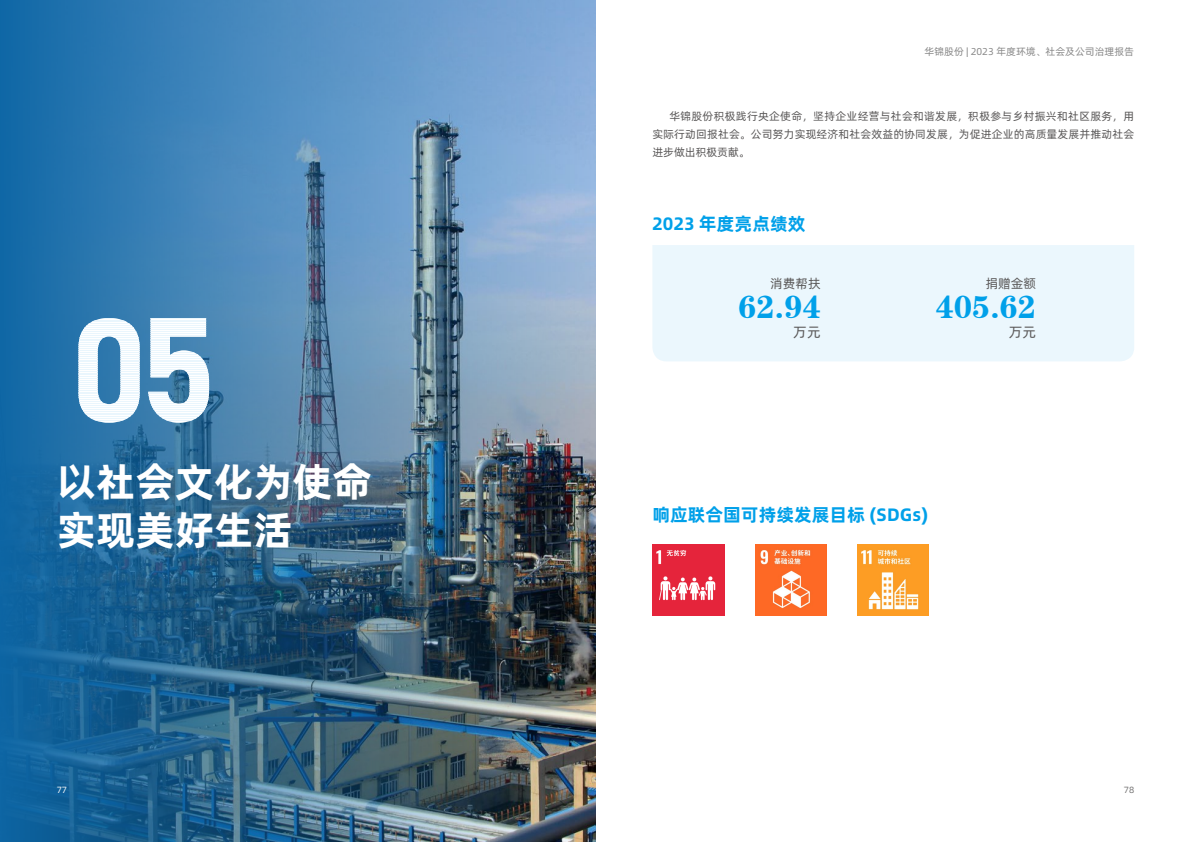
<style>
.page{position:relative;width:1191px;height:842px;background:#fff}
.page>*{position:absolute;margin:0;border:0;box-sizing:border-box;transform-origin:0 0}
.t1{font:40px/48px "Alibaba Pu Hui Ti B";color:#fff}
.t2{font:32.1px "FZCHSJW GB1 0";color:#00a0e9}
.t3{font:18px "Alibaba Pu Hui Ti B";color:#00a0e9}
.t4{font:13.9px "Alibaba Pu Hui Ti R";color:#595757}
.t5{font:12.8px "Alibaba Pu Hui Ti R";color:#595757}
.t6{font:11px/18px "Alibaba Pu Hui Ti R";letter-spacing:.01em;color:#595757;text-align:justify}
.t7{font:10px "Alibaba Pu Hui Ti R";color:#898989}
.t8{font:9px "Alibaba Pu Hui Ti R";color:#fff}
.t9{font:9px "Alibaba Pu Hui Ti R";color:#727171}
</style>
<div class="page">
<img style="left:0;top:0;width:595px;height:842px">
<div style="left:652px;top:245px;width:482px;height:116px;background:#ebf7fd"></div>
<img style="left:652px;top:545px;width:72px;height:71px">
<img style="left:755px;top:545px;width:71px;height:71px">
<img style="left:857px;top:545px;width:72px;height:71px">
<svg style="left:78px;top:319px;width:62px;height:103px"></svg>
<svg style="left:148px;top:319px;width:61px;height:103px"></svg>
<hr style="left:78px;top:318px;width:62px;height:1px;background:#eaf6fd">
<hr style="left:78px;top:320px;width:62px;height:1px;background:#eaf6fd">
<hr style="left:78px;top:321px;width:62px;height:1px;background:#eaf6fd">
<hr style="left:78px;top:323px;width:62px;height:1px;background:#eaf6fd">
<hr style="left:78px;top:325px;width:62px;height:1px;background:#eaf6fd">
<hr style="left:78px;top:327px;width:62px;height:1px;background:#eaf6fd">
<hr style="left:78px;top:329px;width:62px;height:1px;background:#eaf6fd">
<hr style="left:78px;top:331px;width:62px;height:1px;background:#eaf6fd">
<hr style="left:78px;top:333px;width:62px;height:1px;background:#eaf6fd">
<hr style="left:78px;top:335px;width:62px;height:1px;background:#eaf6fd">
<hr style="left:78px;top:337px;width:62px;height:1px;background:#eaf6fd">
<hr style="left:78px;top:339px;width:62px;height:1px;background:#eaf6fd">
<hr style="left:78px;top:340px;width:62px;height:1px;background:#eaf6fd">
<hr style="left:78px;top:342px;width:62px;height:1px;background:#eaf6fd">
<hr style="left:78px;top:344px;width:62px;height:1px;background:#eaf6fd">
<hr style="left:78px;top:346px;width:62px;height:1px;background:#eaf6fd">
<hr style="left:78px;top:348px;width:62px;height:1px;background:#eaf6fd">
<hr style="left:78px;top:350px;width:62px;height:1px;background:#eaf6fd">
<hr style="left:78px;top:352px;width:62px;height:1px;background:#eaf6fd">
<hr style="left:78px;top:354px;width:62px;height:1px;background:#eaf6fd">
<hr style="left:78px;top:356px;width:62px;height:1px;background:#eaf6fd">
<hr style="left:78px;top:358px;width:62px;height:1px;background:#eaf6fd">
<hr style="left:78px;top:360px;width:62px;height:1px;background:#eaf6fd">
<hr style="left:78px;top:361px;width:62px;height:1px;background:#eaf6fd">
<hr style="left:78px;top:363px;width:62px;height:1px;background:#eaf6fd">
<hr style="left:78px;top:365px;width:62px;height:1px;background:#eaf6fd">
<hr style="left:78px;top:367px;width:62px;height:1px;background:#eaf6fd">
<hr style="left:78px;top:369px;width:62px;height:1px;background:#eaf6fd">
<hr style="left:78px;top:371px;width:62px;height:1px;background:#eaf6fd">
<hr style="left:78px;top:373px;width:62px;height:1px;background:#eaf6fd">
<hr style="left:78px;top:374px;width:62px;height:1px;background:#eaf6fd">
<hr style="left:78px;top:376px;width:62px;height:1px;background:#eaf6fd">
<hr style="left:78px;top:378px;width:62px;height:1px;background:#eaf6fd">
<hr style="left:78px;top:380px;width:62px;height:1px;background:#eaf6fd">
<hr style="left:78px;top:382px;width:62px;height:1px;background:#eaf6fd">
<hr style="left:78px;top:384px;width:62px;height:1px;background:#eaf6fd">
<hr style="left:78px;top:386px;width:62px;height:1px;background:#eaf6fd">
<hr style="left:78px;top:388px;width:62px;height:1px;background:#eaf6fd">
<hr style="left:78px;top:390px;width:62px;height:1px;background:#eaf6fd">
<hr style="left:78px;top:392px;width:62px;height:1px;background:#eaf6fd">
<hr style="left:78px;top:394px;width:62px;height:1px;background:#eaf6fd">
<hr style="left:78px;top:395px;width:62px;height:1px;background:#eaf6fd">
<hr style="left:78px;top:397px;width:62px;height:1px;background:#eaf6fd">
<hr style="left:78px;top:399px;width:62px;height:1px;background:#eaf6fd">
<hr style="left:78px;top:401px;width:62px;height:1px;background:#eaf6fd">
<hr style="left:78px;top:403px;width:62px;height:1px;background:#eaf6fd">
<hr style="left:78px;top:405px;width:62px;height:1px;background:#eaf6fd">
<hr style="left:78px;top:407px;width:62px;height:1px;background:#eaf6fd">
<hr style="left:78px;top:409px;width:62px;height:1px;background:#eaf6fd">
<hr style="left:78px;top:411px;width:62px;height:1px;background:#eaf6fd">
<hr style="left:78px;top:413px;width:62px;height:1px;background:#eaf6fd">
<hr style="left:78px;top:414px;width:62px;height:1px;background:#eaf6fd">
<hr style="left:78px;top:416px;width:62px;height:1px;background:#eaf6fd">
<hr style="left:78px;top:418px;width:62px;height:1px;background:#eaf6fd">
<hr style="left:78px;top:420px;width:62px;height:1px;background:#eaf6fd">
<hr style="left:78px;top:422px;width:62px;height:1px;background:#eaf6fd">
<hr style="left:148px;top:318px;width:61px;height:1px;background:#eaf6fd">
<hr style="left:148px;top:320px;width:61px;height:1px;background:#eaf6fd">
<hr style="left:148px;top:321px;width:61px;height:1px;background:#eaf6fd">
<hr style="left:148px;top:323px;width:61px;height:1px;background:#eaf6fd">
<hr style="left:148px;top:325px;width:61px;height:1px;background:#eaf6fd">
<hr style="left:148px;top:327px;width:61px;height:1px;background:#eaf6fd">
<hr style="left:148px;top:329px;width:61px;height:1px;background:#eaf6fd">
<hr style="left:148px;top:331px;width:61px;height:1px;background:#eaf6fd">
<hr style="left:148px;top:333px;width:61px;height:1px;background:#eaf6fd">
<hr style="left:148px;top:335px;width:61px;height:1px;background:#eaf6fd">
<hr style="left:148px;top:337px;width:61px;height:1px;background:#eaf6fd">
<hr style="left:148px;top:339px;width:61px;height:1px;background:#eaf6fd">
<hr style="left:148px;top:340px;width:61px;height:1px;background:#eaf6fd">
<hr style="left:148px;top:342px;width:61px;height:1px;background:#eaf6fd">
<hr style="left:148px;top:344px;width:61px;height:1px;background:#eaf6fd">
<hr style="left:148px;top:346px;width:61px;height:1px;background:#eaf6fd">
<hr style="left:148px;top:348px;width:61px;height:1px;background:#eaf6fd">
<hr style="left:148px;top:350px;width:61px;height:1px;background:#eaf6fd">
<hr style="left:148px;top:352px;width:61px;height:1px;background:#eaf6fd">
<hr style="left:148px;top:354px;width:61px;height:1px;background:#eaf6fd">
<hr style="left:148px;top:356px;width:61px;height:1px;background:#eaf6fd">
<hr style="left:148px;top:358px;width:61px;height:1px;background:#eaf6fd">
<hr style="left:148px;top:360px;width:61px;height:1px;background:#eaf6fd">
<hr style="left:148px;top:361px;width:61px;height:1px;background:#eaf6fd">
<hr style="left:148px;top:363px;width:61px;height:1px;background:#eaf6fd">
<hr style="left:148px;top:365px;width:61px;height:1px;background:#eaf6fd">
<hr style="left:148px;top:367px;width:61px;height:1px;background:#eaf6fd">
<hr style="left:148px;top:369px;width:61px;height:1px;background:#eaf6fd">
<hr style="left:148px;top:371px;width:61px;height:1px;background:#eaf6fd">
<hr style="left:148px;top:373px;width:61px;height:1px;background:#eaf6fd">
<hr style="left:148px;top:374px;width:61px;height:1px;background:#eaf6fd">
<hr style="left:148px;top:376px;width:61px;height:1px;background:#eaf6fd">
<hr style="left:148px;top:378px;width:61px;height:1px;background:#eaf6fd">
<hr style="left:148px;top:380px;width:61px;height:1px;background:#eaf6fd">
<hr style="left:148px;top:382px;width:61px;height:1px;background:#eaf6fd">
<hr style="left:148px;top:384px;width:61px;height:1px;background:#eaf6fd">
<hr style="left:148px;top:386px;width:61px;height:1px;background:#eaf6fd">
<hr style="left:148px;top:388px;width:61px;height:1px;background:#eaf6fd">
<hr style="left:148px;top:390px;width:61px;height:1px;background:#eaf6fd">
<hr style="left:148px;top:392px;width:61px;height:1px;background:#eaf6fd">
<hr style="left:148px;top:394px;width:61px;height:1px;background:#eaf6fd">
<hr style="left:148px;top:395px;width:61px;height:1px;background:#eaf6fd">
<hr style="left:148px;top:397px;width:61px;height:1px;background:#eaf6fd">
<hr style="left:148px;top:399px;width:61px;height:1px;background:#eaf6fd">
<hr style="left:148px;top:401px;width:61px;height:1px;background:#eaf6fd">
<hr style="left:148px;top:403px;width:61px;height:1px;background:#eaf6fd">
<hr style="left:148px;top:405px;width:61px;height:1px;background:#eaf6fd">
<hr style="left:148px;top:407px;width:61px;height:1px;background:#eaf6fd">
<hr style="left:148px;top:409px;width:61px;height:1px;background:#eaf6fd">
<hr style="left:148px;top:411px;width:61px;height:1px;background:#eaf6fd">
<hr style="left:148px;top:413px;width:61px;height:1px;background:#eaf6fd">
<hr style="left:148px;top:414px;width:61px;height:1px;background:#eaf6fd">
<hr style="left:148px;top:416px;width:61px;height:1px;background:#eaf6fd">
<hr style="left:148px;top:418px;width:61px;height:1px;background:#eaf6fd">
<hr style="left:148px;top:420px;width:61px;height:1px;background:#eaf6fd">
<hr style="left:148px;top:422px;width:61px;height:1px;background:#eaf6fd">
<p class="t7" style="left:924px;top:44px;width:211px">华锦股份 | 2023 年度环境、社会及公司治理报告</p>
<p class="t6" style="left:652px;top:106px;width:483px;text-indent:17px">华锦股份积极践行央企使命，坚持企业经营与社会和谐发展，积极参与乡村振兴和社区服务，用实际行动回报社会。公司努力实现经济和社会效益的协同发展，为促进企业的高质量发展并推动社会进步做出积极贡献。</p>
<h3 class="t3" style="left:652px;top:210px;width:155px">2023 年度亮点绩效</h3>
<p class="t5" style="left:770px;top:274px;width:52px">消费帮扶</p>
<p class="t5" style="left:985px;top:274px;width:52px">捐赠金额</p>
<h2 class="t2" style="left:738px;top:289px;width:84px">62.94</h2>
<h2 class="t2" style="left:935px;top:289px;width:102px">405.62</h2>
<h1 class="t1" style="left:57px;top:456px;width:316px">以社会文化为使命实现美好生活</h1>
<p class="t4" style="left:793px;top:322px;width:29px">万元</p>
<p class="t4" style="left:1008px;top:322px;width:29px">万元</p>
<h3 class="t3" style="left:652px;top:501px;width:277px">响应联合国可持续发展目标 (SDGs)</h3>
<p class="t8" style="left:57px;top:783px;width:12px">77</p>
<p class="t9" style="left:1124px;top:783px;width:12px">78</p>
</div>
